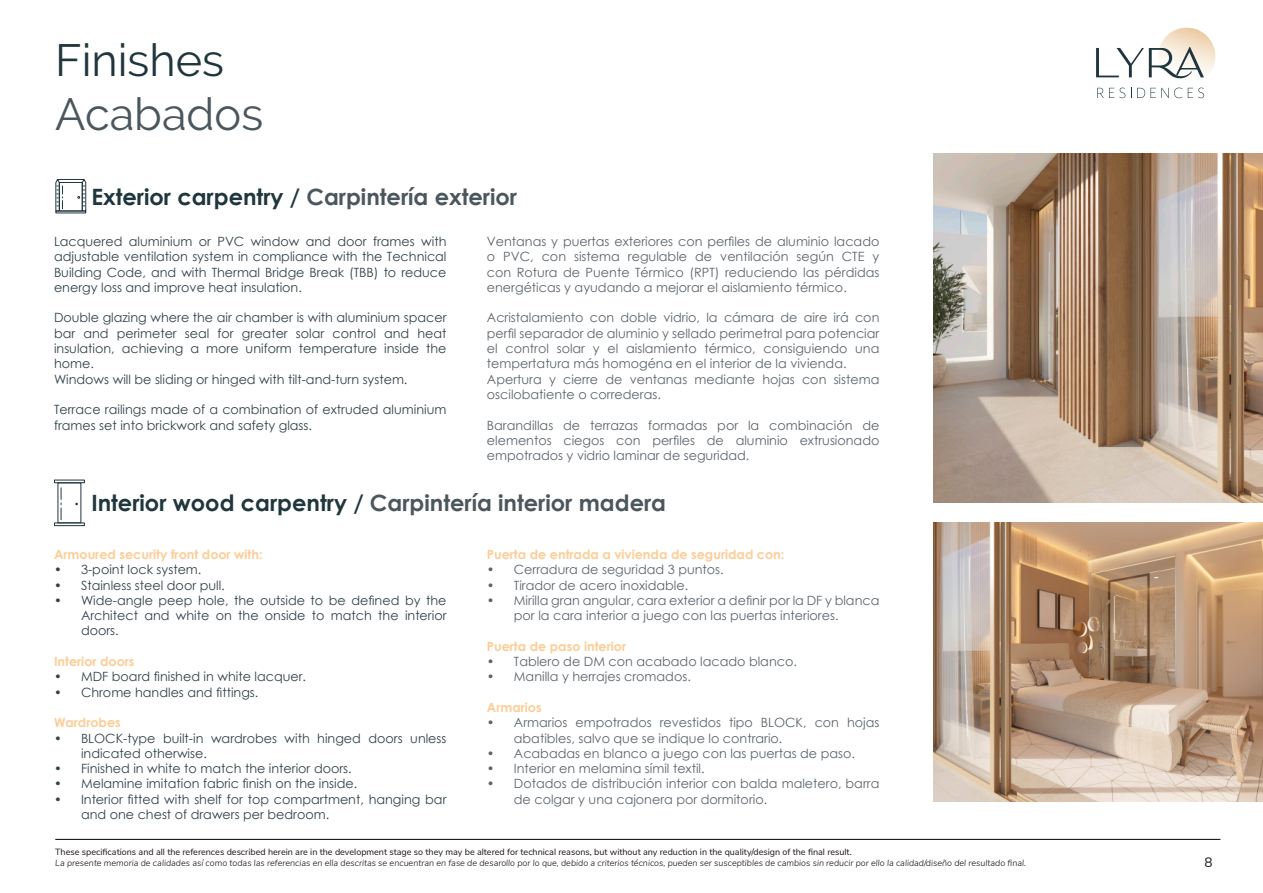
<style>
.page{position:relative;width:1263px;height:893px;background:#fff}
.page>*{position:absolute;margin:0;border:0;box-sizing:border-box;transform-origin:0 0}
.t1{font:45px/54px "Raleway";color:#20363d}
.t2{font:700 22.5px "Century Gothic";color:#4b565d}
.t3{font:13.5px "Nunito Sans";color:#1b1513}
.TEXTO_ESPAÑOL{font:12.75px/15.3px "Century Gothic";color:#5c656c}
.TEXTO_ESPAÑOL-2{font:12.75px/15.3px "Century Gothic";color:#324249;text-align:justify}
.TEXTO_ESPAÑOL-3{font:700 12.75px "Century Gothic";color:#fdcd97}
.t4{font:italic 300 9px "Nunito Sans";color:#1b1513}
.t5{font:9px "Nunito Sans";color:#1b1513}
.s1{color:#4b565d}
.s2{color:#20363d}
</style>
<div class="page">
<hr style="left:55px;top:839px;width:1165px;height:1px;background:#000">
<img style="left:1160px;top:28px;width:55px;height:51px">
<svg style="left:1096px;top:47px;width:108px;height:31px"></svg>
<svg style="left:1097px;top:88px;width:28px;height:10px"></svg>
<svg style="left:1131px;top:88px;width:51px;height:10px"></svg>
<svg style="left:1188px;top:88px;width:16px;height:10px"></svg>
<svg style="left:61px;top:488px;width:1px;height:32px"></svg>
<div style="left:54px;top:480px;width:31px;height:3px;border:1px solid #20363d"></div>
<div style="left:54px;top:522px;width:31px;height:4px;border:1px solid #20363d"></div>
<svg style="left:55px;top:179px;width:32px;height:35px"></svg>
<img style="left:933px;top:153px;width:330px;height:350px">
<img style="left:933px;top:522px;width:330px;height:279px">
<p class="t1" style="left:55px;top:33px;width:209px">Finishes<br><span class="s1">Acabados</span></p>
<p class="t2" style="left:91px;top:179px;width:427px"><span class="s2">Exterior carpentry /</span> Carpintería exterior</p>
<p class="TEXTO_ESPAÑOL-2" style="left:54px;top:234px;width:394px">Lacquered aluminium or PVC window and door frames with adjustable ventilation system in compliance with the Technical Building Code, and with Thermal Bridge Break (TBB) to reduce energy loss and improve heat insulation.</p>
<p class="TEXTO_ESPAÑOL-2" style="left:54px;top:310px;width:394px">Double glazing where the air chamber is with aluminium spacer bar and perimeter seal for greater solar control and heat insulation, achieving a more uniform temperature inside the home.</p>
<p class="TEXTO_ESPAÑOL-2" style="left:54px;top:371px;width:355px">Windows will be sliding or hinged with tilt-and-turn system.</p>
<p class="TEXTO_ESPAÑOL-2" style="left:54px;top:402px;width:394px">Terrace railings made of a combination of extruded aluminium frames set into brickwork and safety glass.</p>
<p class="TEXTO_ESPAÑOL" style="left:487px;top:234px;width:394px;text-align:justify">Ventanas y puertas exteriores con perfiles de aluminio lacado o PVC, con sistema regulable de ventilación según CTE y con Rotura de Puente Térmico (RPT) reduciendo las pérdidas energéticas y ayudando a mejorar el aislamiento térmico.</p>
<p class="TEXTO_ESPAÑOL" style="left:487px;top:310px;width:394px;text-align:justify">Acristalamiento con doble vidrio, la cámara de aire irá con perfil separador de aluminio y sellado perimetral para potenciar el control solar y el aislamiento térmico, consiguiendo una tempertatura más homogéna en el interior de la vivienda.</p>
<p class="TEXTO_ESPAÑOL" style="left:487px;top:371px;width:394px">Apertura y cierre de ventanas mediante hojas con sistema oscilobatiente o correderas.</p>
<p class="TEXTO_ESPAÑOL" style="left:487px;top:417px;width:394px;text-align:justify">Barandillas de terrazas formadas por la combinación de elementos ciegos con perfiles de aluminio extrusionado empotrados y vidrio laminar de seguridad.</p>
<p class="t2" style="left:91px;top:486px;width:576px"><span class="s2">Interior wood carpentry /</span> Carpintería interior madera</p>
<p class="TEXTO_ESPAÑOL-3" style="left:54px;top:545px;width:210px">Armoured security front door with:</p>
<p class="TEXTO_ESPAÑOL-2" style="left:54px;top:562px;width:149px">• 3-point lock system.</p>
<p class="TEXTO_ESPAÑOL-2" style="left:54px;top:577px;width:172px">• Stainless steel door pull.</p>
<p class="TEXTO_ESPAÑOL-2" style="left:81px;top:592px;width:367px;text-indent:-27px">• Wide-angle peep hole, the outside to be defined by the Architect and white on the onside to match the interior doors.</p>
<p class="TEXTO_ESPAÑOL-3" style="left:54px;top:652px;width:82px">Interior doors</p>
<p class="TEXTO_ESPAÑOL-2" style="left:54px;top:669px;width:254px">• MDF board finished in white lacquer.</p>
<p class="TEXTO_ESPAÑOL-2" style="left:54px;top:684px;width:206px">• Chrome handles and fittings.</p>
<p class="TEXTO_ESPAÑOL-3" style="left:54px;top:713px;width:68px">Wardrobes</p>
<p class="TEXTO_ESPAÑOL-2" style="left:81px;top:730px;width:367px;text-indent:-27px">• BLOCK-type built-in wardrobes with hinged doors unless indicated otherwise.</p>
<p class="TEXTO_ESPAÑOL-2" style="left:54px;top:761px;width:299px">• Finished in white to match the interior doors.</p>
<p class="TEXTO_ESPAÑOL-2" style="left:54px;top:776px;width:305px">• Melamine imitation fabric finish on the inside.</p>
<p class="TEXTO_ESPAÑOL-2" style="left:81px;top:791px;width:367px;text-indent:-27px">• Interior fitted with shelf for top compartment, hanging bar and one chest of drawers per bedroom.</p>
<p class="TEXTO_ESPAÑOL-3" style="left:487px;top:545px;width:299px">Puerta de entrada a vivienda de seguridad con:</p>
<p class="TEXTO_ESPAÑOL" style="left:487px;top:562px;width:238px">• Cerradura de seguridad 3 puntos.</p>
<p class="TEXTO_ESPAÑOL" style="left:487px;top:577px;width:203px">• Tirador de acero inoxidable.</p>
<p class="TEXTO_ESPAÑOL" style="left:514px;top:592px;width:367px;text-indent:-27px">• Mirilla gran angular, cara exterior a definir por la DF y blanca por la cara interior a juego con las puertas interiores.</p>
<p class="TEXTO_ESPAÑOL-3" style="left:487px;top:636px;width:141px">Puerta de paso interior</p>
<p class="TEXTO_ESPAÑOL" style="left:487px;top:654px;width:311px">• Tablero de DM con acabado lacado blanco.</p>
<p class="TEXTO_ESPAÑOL" style="left:487px;top:669px;width:205px">• Manilla y herrajes cromados.</p>
<p class="TEXTO_ESPAÑOL-3" style="left:487px;top:698px;width:56px">Armarios</p>
<p class="TEXTO_ESPAÑOL" style="left:514px;top:715px;width:367px;text-indent:-27px">• Armarios empotrados revestidos tipo BLOCK, con hojas abatibles, salvo que se indique lo contrario.</p>
<p class="TEXTO_ESPAÑOL" style="left:487px;top:745px;width:370px">• Acabadas en blanco a juego con las puertas de paso.</p>
<p class="TEXTO_ESPAÑOL" style="left:487px;top:761px;width:219px">• Interior en melamina símil textil.</p>
<p class="TEXTO_ESPAÑOL" style="left:514px;top:776px;width:367px;text-indent:-27px">• Dotados de distribución interior con balda maletero, barra de colgar y una cajonera por dormitorio.</p>
<p class="t5" style="left:55px;top:846px;width:798px">These specifications and all the references described herein are in the development stage so they may be altered for technical reasons, but without any reduction in the quality/design of the final result.</p>
<p class="t4" style="left:55px;top:856px;width:972px">La presente memoria de calidades así como todas las referencias en ella descritas se encuentran en fase de desarollo por lo que, debido a criterios técnicos, pueden ser susceptibles de cambios sin reducir por ello la calidad/diseño del resultado final.</p>
<p class="t3" style="left:1204px;top:852px;width:10px">8</p>
</div>
